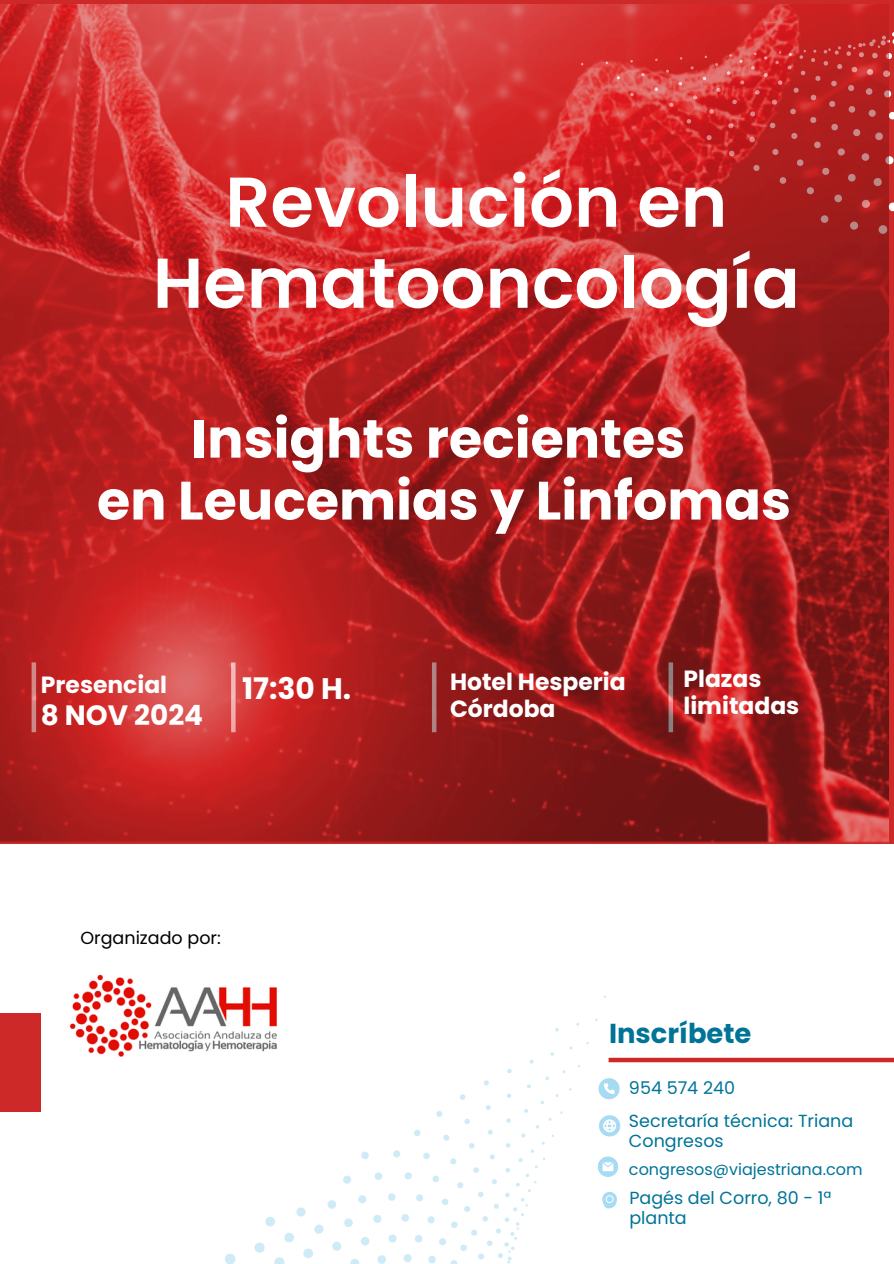
<style>
.page{position:relative;width:894px;height:1264px;background:#fff}
.page>*{position:absolute;margin:0;border:0;box-sizing:border-box;transform-origin:0 0}
.t1{font:600 70.35px/81px "Poppins";color:#fff;text-align:center}
.t2{font:700 53.85px/61.8px "Poppins";color:#fff;text-align:center}
.t3{font:700 29.7px "Poppins";color:#fff}
.t4{font:700 27.9px "Poppins";color:#fff}
.t5{font:700 27.45px "Poppins";color:#007498}
.t6{font:700 23.4px/27px "Poppins";color:#fff}
.t7{font:17.55px/19.6px "Poppins";color:#007498}
.t8{font:17.55px "Poppins";color:#000}
.t9{font:16.05px "Poppins";color:#007498}
</style>
<div class="page">
<svg style="left:668px;top:0;width:225px;height:308px;background:#cb3231"></svg>
<div style="left:0;top:1012px;width:41px;height:99px;background:#cd2928"></div>
<div style="left:608px;top:1057px;width:285px;height:5px;background:#cd2928"></div>
<img style="left:0;top:5px;width:888px;height:838px">
<img style="left:69px;top:974px;width:208px;height:83px">
<svg style="left:224px;top:1078px;width:397px;height:185px"></svg>
<p class="t1" style="left:153px;top:162px;width:648px">Revolución en<br>Hematooncología</p>
<p class="t2" style="left:97px;top:408px;width:695px">Insights recientes<br>en Leucemias y Linfomas</p>
<p class="t6" style="left:41px;top:671px;width:128px">Presencial</p>
<h2 class="t4" style="left:41px;top:695px;width:164px">8 NOV 2024</h2>
<h5 class="t3" style="left:242px;top:668px;width:111px">17:30 H.</h5>
<p class="t8" style="left:80px;top:925px;width:142px">Organizado por:</p>
<h1 class="t6" style="left:450px;top:668px;width:177px">Hotel Hesperia<br>Córdoba</h1>
<p class="t6" style="left:683px;top:665px;width:117px">Plazas limitadas</p>
<p class="t5" style="left:609px;top:1014px;width:144px">Inscríbete</p>
<p class="t7" style="left:628px;top:1077px;width:108px">954 574 240</p>
<p class="t7" style="left:628px;top:1111px;width:226px">Secretaría técnica: Triana<br>Congresos</p>
<p class="t9" style="left:628px;top:1157px;width:235px">congresos@viajestriana.com</p>
<p class="t7" style="left:629px;top:1187px;width:203px">Pagés del Corro, 80 - 1ª planta</p>
</div>
